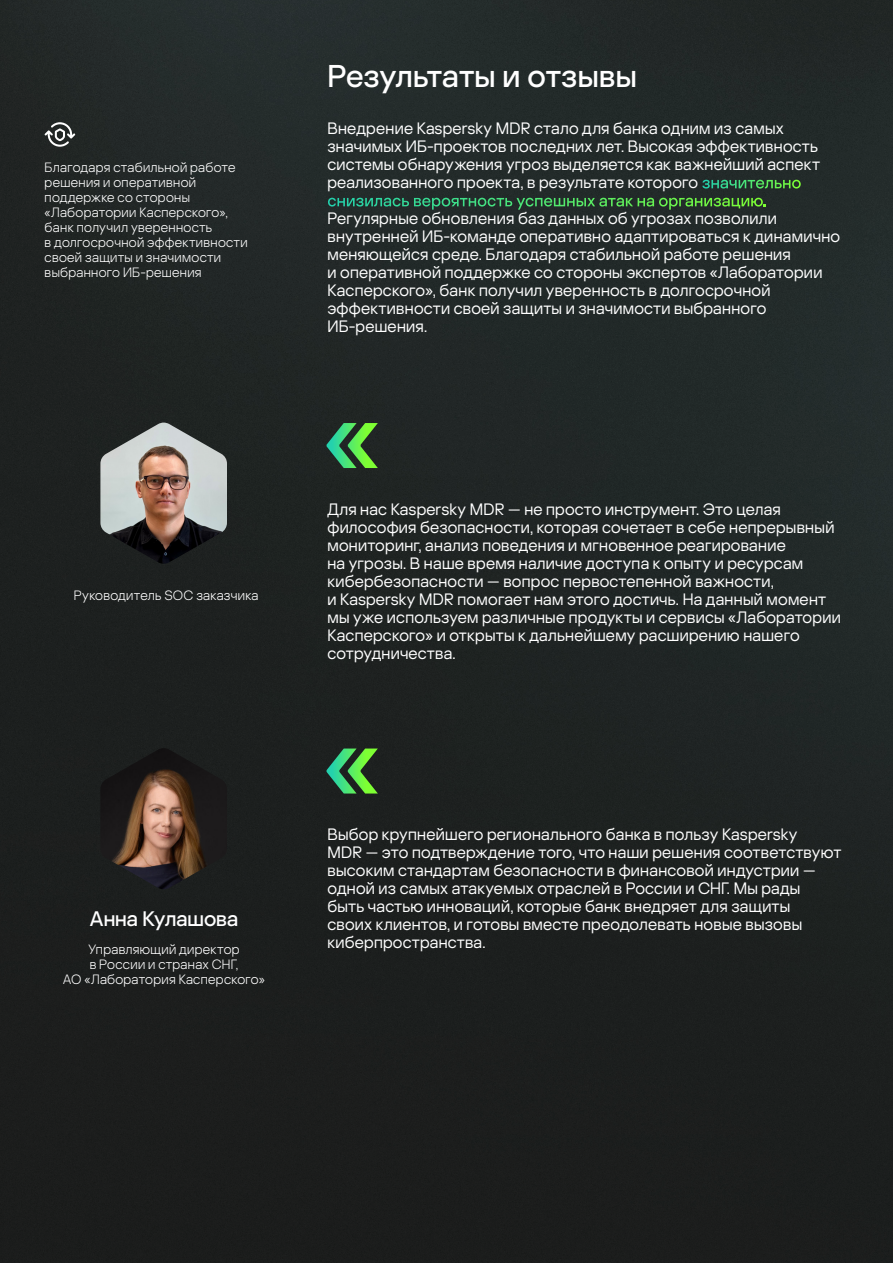
<style>
.page{position:relative;width:893px;height:1263px;background:#fff}
.page>*{position:absolute;margin:0;border:0;box-sizing:border-box;transform-origin:0 0}
.t1{font:500 112.5px "Kaspersky Sans Display";color:#fff}
.t2{font:500 31.5px "Kaspersky Sans Display";color:#fff}
.t3{font:500 21px "Kaspersky Sans Display";color:#fff}
.t4{font:16.5px/18px "Kaspersky Sans Display";letter-spacing:.015em;color:#fff}
.t5{font:300 13.5px/15px "Kaspersky Sans Display";letter-spacing:.025em;color:#fff;text-align:center}
.s1{font-weight:500}
</style>
<div class="page">
<img style="left:0;top:0;width:893px;height:1263px">
<img style="left:100px;top:423px;width:127px;height:141px">
<img style="left:100px;top:748px;width:127px;height:141px">
<svg style="left:45px;top:122px;width:30px;height:25px"></svg>
<p class="t5" style="left:45px;top:159px;width:204px;text-align:left">Благодаря стабильной работе решения и оперативной поддержке со стороны «Лаборатории Касперского», банк получил уверенность<br>в долгосрочной эффективности своей защиты и значимости выбранного ИБ-решения</p>
<p class="t5" style="left:74px;top:587px;width:186px">Руководитель SOC заказчика</p>
<p class="t3" style="left:90px;top:903px;width:150px">Анна Кулашова</p>
<p class="t5" style="left:63px;top:941px;width:204px">Управляющий директор<br>в России и странах СНГ,<br>АО «Лаборатория Касперского»</p>
<h2 class="t2" style="left:327px;top:53px;width:311px">Результаты и отзывы</h2>
<p class="t4" style="left:327px;top:118px;width:514px">Внедрение Kaspersky MDR стало для банка одним из самых значимых ИБ-проектов последних лет. Высокая эффективность системы обнаружения угроз выделяется как важнейший аспект реализованного проекта, в результате которого <span class="s1">значительно снизилась вероятность успешных атак на организацию</span>.<br>Регулярные обновления баз данных об угрозах позволили внутренней ИБ-команде оперативно адаптироваться к динамично меняющейся среде. Благодаря стабильной работе решения<br>и оперативной поддержке со стороны экспертов «Лаборатории Касперского», банк получил уверенность в долгосрочной эффективности своей защиты и значимости выбранного ИБ-решения.</p>
<h1 class="t1" style="left:323px;top:354px;width:60px">«</h1>
<p class="t4" style="left:327px;top:499px;width:515px">Для нас Kaspersky MDR — не просто инструмент. Это целая философия безопасности, которая сочетает в себе непрерывный мониторинг, анализ поведения и мгновенное реагирование<br>на угрозы. В наше время наличие доступа к опыту и ресурсам кибербезопасности — вопрос первостепенной важности,<br>и Kaspersky MDR помогает нам этого достичь. На данный момент мы уже используем различные продукты и сервисы «Лаборатории Касперского» и открыты к дальнейшему расширению нашего сотрудничества.</p>
<h1 class="t1" style="left:323px;top:679px;width:60px">«</h1>
<p class="t4" style="left:327px;top:824px;width:515px">Выбор крупнейшего регионального банка в пользу Kaspersky<br>MDR — это подтверждение того, что наши решения соответствуют высоким стандартам безопасности в финансовой индустрии — одной из самых атакуемых отраслей в России и СНГ. Мы рады<br>быть частью инноваций, которые банк внедряет для защиты<br>своих клиентов, и готовы вместе преодолевать новые вызовы киберпространства.</p>
</div>
